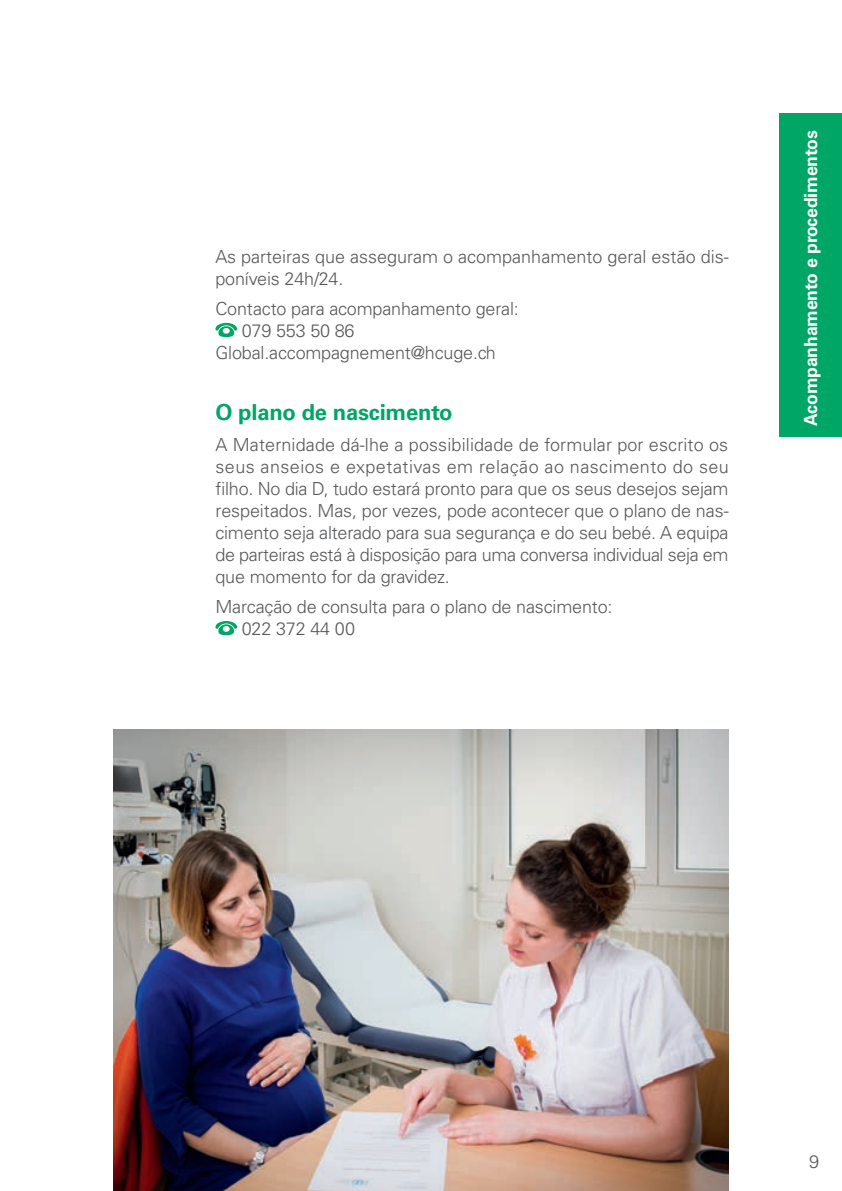
<style>
.page{position:relative;width:842px;height:1191px;background:#fff}
.page>*{position:absolute;margin:0;border:0;box-sizing:border-box;transform-origin:0 0}
.t1{font:700 22px "Univers LT Std";letter-spacing:-.01em;color:#00a665}
.t2{font:300 18px/22px "Univers LT Std";letter-spacing:-.01em;color:#57585a}
.t3{font:700 18px "Univers LT Std";letter-spacing:-.01em;color:#fff}
</style>
<div class="page">
<svg style="left:215px;top:323px;width:22px;height:14px"></svg>
<svg style="left:215px;top:621px;width:22px;height:14px"></svg>
<div style="left:780px;top:113px;width:62px;height:324px;background:#00a665"></div>
<img style="left:113px;top:729px;width:616px;height:462px">
<p class="t2" style="left:215px;top:245px;width:515px">As parteiras que asseguram o acompanhamento geral estão dis&shy;poníveis 24h/24.</p>
<p class="t2" style="left:215px;top:298px;width:305px">Contacto para acompanhamento geral:</p>
<p class="t2" style="left:242px;top:320px;width:114px">079 553 50 86</p>
<p class="t2" style="left:215px;top:342px;width:282px">Global.accompagnement@hcuge.ch</p>
<p class="t1" style="left:215px;top:399px;width:239px">O plano de nascimento</p>
<p class="t2" style="left:215px;top:433px;width:515px;text-align:justify">A Maternidade dá-lhe a possibilidade de formular por escrito os seus anseios e expetativas em relação ao nascimento do seu filho. No dia D, tudo estará pronto para que os seus desejos sejam respeitados. Mas, por vezes, pode acontecer que o plano de nas&shy;cimento seja alterado para sua segurança e do seu bebé. A equipa de parteiras está à disposição para uma conversa individual seja em que momento for da gravidez.</p>
<p class="t2" style="left:242px;top:596px;width:372px;text-indent:-26px">Marcação de consulta para o plano de nascimento:<br>022 372 44 00</p>
<p class="t3" style="left:800px;top:426px;width:297px;rotate:-90deg">Acompanhamento e procedimentos</p>
<p class="t2" style="left:809px;top:1151px;width:12px">9</p>
</div>
